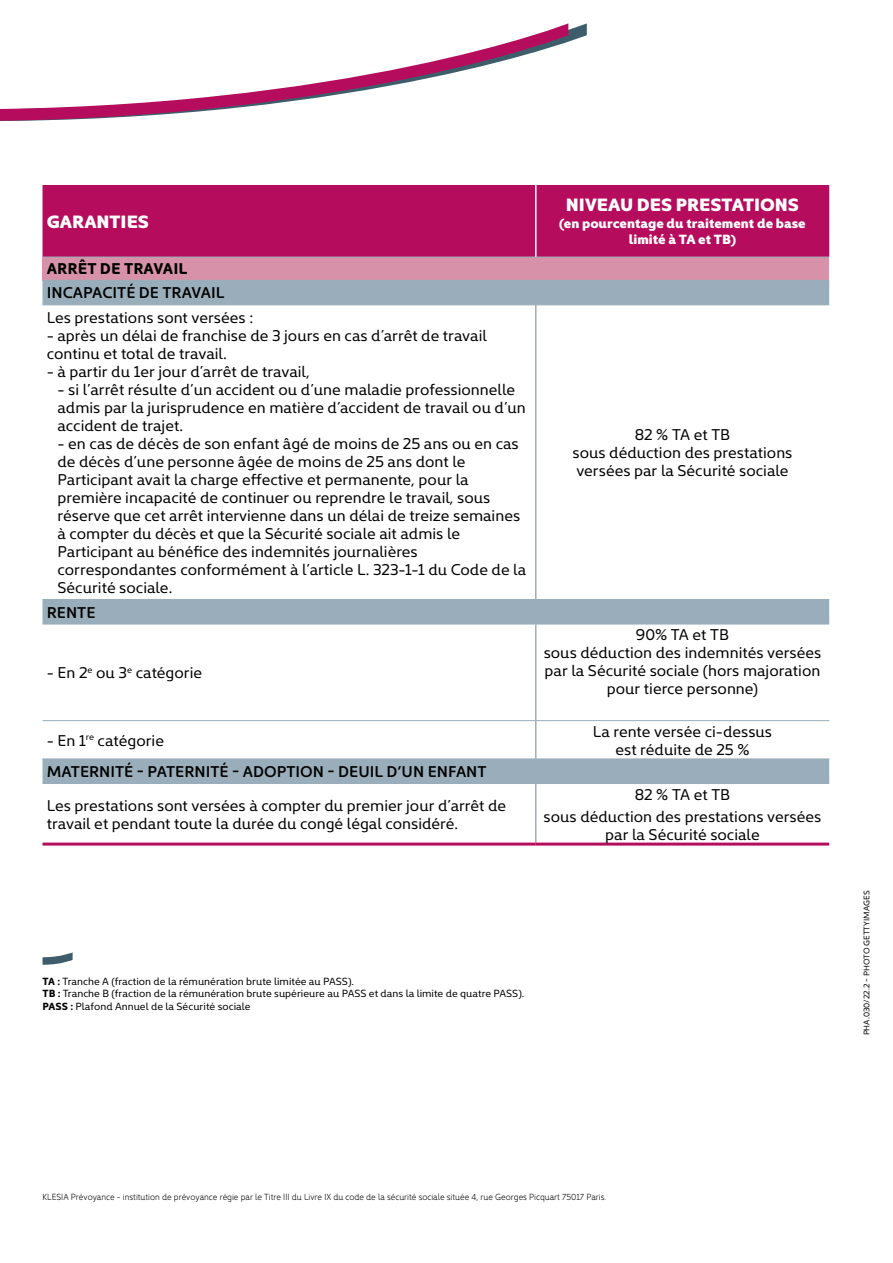
<style>
.page{position:relative;width:893px;height:1263px;background:#fff}
.page>*{position:absolute;margin:0;border:0;box-sizing:border-box;transform-origin:0 0}
.texte{font:900 18px "Kyrial Display Pro";color:#fff}
.texte-2{font:15.75px/18px "Kyrial Display Pro";color:#000}
.texte-3{font:600 15.75px "Kyrial Display Pro";color:#000}
.texte-4{font:700 15.75px "Kyrial Display Pro";color:#000}
.texte-5{font:900 13.5px/16.5px "Kyrial Display Pro";color:#fff;text-align:center}
.t1{font:10.5px "Kyrial Display Pro";color:#000}
.adresse_sous_logo{font:300 9px "Kyrial Display Pro";color:#000;scale:.94 1}
.t2{font:8.25px "Kyrial Display Pro";color:#000}
.s1{font-weight:700}
</style>
<div class="page">
<div style="left:43px;top:185px;width:786px;height:72px;background:#b60c5d"></div>
<div style="left:43px;top:257px;width:786px;height:23px;background:#d792a9"></div>
<svg style="left:43px;top:281px;width:786px;height:502px"></svg>
<hr style="left:535px;top:305px;width:1px;height:294px;background:#99aeba">
<hr style="left:535px;top:624px;width:1px;height:96px;background:#99aeba">
<hr style="left:535px;top:721px;width:1px;height:38px;background:#99aeba">
<hr style="left:535px;top:784px;width:1px;height:58px;background:#99aeba">
<hr style="left:43px;top:257px;width:493px;height:1px;background:#99aeba">
<hr style="left:536px;top:257px;width:293px;height:1px;background:#99aeba">
<hr style="left:43px;top:280px;width:493px;height:1px;background:#99aeba">
<hr style="left:536px;top:280px;width:293px;height:1px;background:#99aeba">
<hr style="left:43px;top:305px;width:493px;height:1px;background:#99aeba">
<hr style="left:536px;top:305px;width:293px;height:1px;background:#99aeba">
<hr style="left:43px;top:599px;width:493px;height:1px;background:#99aeba">
<hr style="left:536px;top:599px;width:293px;height:1px;background:#99aeba">
<hr style="left:43px;top:624px;width:493px;height:1px;background:#99aeba">
<hr style="left:536px;top:624px;width:293px;height:1px;background:#99aeba">
<hr style="left:43px;top:720px;width:493px;height:1px;background:#99aeba">
<hr style="left:536px;top:720px;width:293px;height:1px;background:#99aeba">
<hr style="left:43px;top:759px;width:493px;height:1px;background:#99aeba">
<hr style="left:536px;top:759px;width:293px;height:1px;background:#99aeba">
<hr style="left:43px;top:783px;width:493px;height:1px;background:#99aeba">
<hr style="left:536px;top:783px;width:293px;height:1px;background:#99aeba">
<hr style="left:535px;top:185px;width:1px;height:72px;background:#fff">
<hr style="left:43px;top:842px;width:493px;height:3px;background:#b60c5d">
<hr style="left:536px;top:842px;width:293px;height:3px;background:#b60c5d">
<svg style="left:43px;top:952px;width:30px;height:13px"></svg>
<svg style="left:568px;top:23px;width:19px;height:19px"></svg>
<svg style="left:0;top:23px;width:568px;height:98px"></svg>
<p class="texte" style="left:47px;top:207px;width:104px">GARANTIES</p>
<p class="texte" style="left:566px;top:191px;width:235px">NIVEAU DES PRESTATIONS</p>
<p class="texte-5" style="left:559px;top:214px;width:248px">(en pourcentage du traitement de base limité à TA et TB)</p>
<p class="texte-4" style="left:47px;top:257px;width:142px">ARRÊT DE TRAVAIL</p>
<p class="texte-3" style="left:47px;top:282px;width:179px">INCAPACITÉ DE TRAVAIL</p>
<p class="texte-2" style="left:47px;top:308px;width:208px">Les prestations sont versées :</p>
<p class="texte-2" style="left:47px;top:326px;width:442px">- après un délai de franchise de 3 jours en cas d’arrêt de travail continu et total de travail.</p>
<p class="texte-2" style="left:47px;top:362px;width:265px">- à partir du 1er jour d’arrêt de travail,</p>
<p class="texte-2" style="left:58px;top:380px;width:470px">- si l’arrêt résulte d’un accident ou d’une maladie professionnelle admis par la jurisprudence en matière d’accident de travail ou d’un accident de trajet.</p>
<p class="texte-2" style="left:58px;top:434px;width:470px">- en cas de décès de son enfant âgé de moins de 25 ans ou en cas de décès d’une personne âgée de moins de 25 ans dont le Participant avait la charge effective et permanente, pour la première incapacité de continuer ou reprendre le travail, sous réserve que cet arrêt intervienne dans un délai de treize semaines à compter du décès et que la Sécurité sociale ait admis le Participant au bénéfice des indemnités journalières correspondantes conformément à l’article L. 323-1-1 du Code de la Sécurité sociale.</p>
<p class="texte-2" style="left:572px;top:425px;width:221px;text-align:center">82 % TA et TB<br>sous déduction des prestations versées par la Sécurité sociale</p>
<p class="texte-3" style="left:47px;top:601px;width:50px">RENTE</p>
<p class="texte-2" style="left:47px;top:663px;width:157px">- En 2<sup>e</sup> ou 3<sup>e</sup> catégorie</p>
<p class="texte-2" style="left:544px;top:625px;width:279px;text-align:center">90% TA et TB<br>sous déduction des indemnités versées par la Sécurité sociale (hors majoration pour tierce personne)</p>
<p class="texte-2" style="left:47px;top:730px;width:119px">- En 1<sup>re</sup> catégorie</p>
<p class="texte-2" style="left:593px;top:721px;width:181px;text-align:center">La rente versée ci-dessus est réduite de 25 %</p>
<p class="texte-3" style="left:47px;top:760px;width:441px">MATERNITÉ - PATERNITÉ - ADOPTION - DEUIL D’UN ENFANT</p>
<p class="texte-2" style="left:47px;top:795px;width:461px">Les prestations sont versées à compter du premier jour d’arrêt de travail et pendant toute la durée du congé légal considéré.</p>
<p class="texte-2" style="left:635px;top:784px;width:97px">82 % TA et TB</p>
<p class="texte-2" style="left:544px;top:806px;width:279px;text-align:center">sous déduction des prestations versées par la Sécurité sociale</p>
<p class="t1" style="left:43px;top:974px;width:313px"><span class="s1">TA :</span> Tranche A (fraction de la rémunération brute limitée au PASS).</p>
<p class="t1" style="left:43px;top:986px;width:483px"><span class="s1">TB :</span> Tranche B (fraction de la rémunération brute supérieure au PASS et dans la limite de quatre PASS).</p>
<p class="t1" style="left:43px;top:999px;width:210px"><span class="s1">PASS :</span> Plafond Annuel de la Sécurité sociale</p>
<p class="t2" style="left:861px;top:1035px;width:146px;rotate:-90deg">PHA.030/22.2 - PHOTO GETTYIMAGES</p>
<p class="adresse_sous_logo" style="left:43px;top:1190px;width:601px">KLESIA Prévoyance - institution de prévoyance régie par le Titre III du Livre IX du code de la sécurité sociale située 4, rue Georges Picquart 75017 Paris.</p>
</div>
